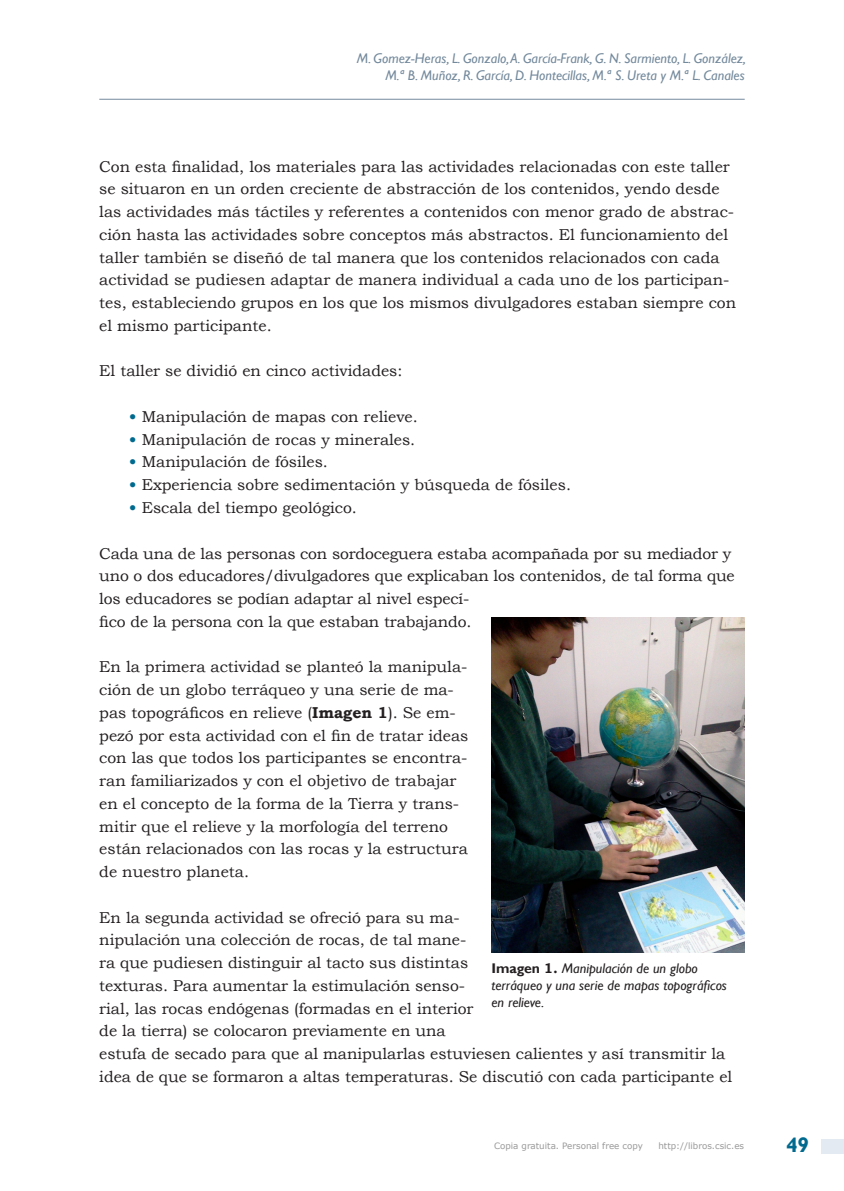
<style>
.page{position:relative;width:844px;height:1191px;background:#fff}
.page>*{position:absolute;margin:0;border:0;box-sizing:border-box;transform-origin:0 0}
.t1{font:700 21px "Gill Sans";color:#006a8e}
.BODY_GENERAL{font:15.75px/22.8px "Bookman Old Style";color:#231f20}
.nombre_autor_cabecer{font:italic 14px/17.5px "Gill Sans";color:#73899c;text-align:right}
.PARRAFO_PIE_DE_IMAGE{font:italic 14px/16.8px "Gill Sans";color:#231f20}
.t2{font:8.75px "Verdana";color:#999}
.s1{font-weight:700;color:#006a8e}
.s2{font-weight:700}
.s3{font-weight:700;font-style:normal}
.s4{font-family:"Bookman Old Style";font-weight:700;font-style:normal}
</style>
<div class="page">
<hr style="left:99px;top:99px;width:645px;height:1px;background:#73899c">
<div style="left:820px;top:1138px;width:23px;height:15px;background:#e4eaf2"></div>
<img style="left:491px;top:618px;width:253px;height:335px">
<p class="nombre_autor_cabecer" style="left:357px;top:50px;width:390px">M. Gomez-Heras, L. Gonzalo, A. García-Frank, G. N. Sarmiento, L. González,<br>M.ª B. Muñoz, R. García, D. Hontecillas, M.ª S. Ureta y M.ª L. Canales</p>
<p class="BODY_GENERAL" style="left:99px;top:155px;width:638px">Con esta finalidad, los materiales para las actividades relacionadas con este taller se situaron en un orden creciente de abstracción de los contenidos, yendo desde las actividades más táctiles y referentes a contenidos con menor grado de abstrac&shy;ción hasta las actividades sobre conceptos más abstractos. El funcionamiento del taller también se diseñó de tal manera que los contenidos relacionados con cada actividad se pudiesen adaptar de manera individual a cada uno de los participan&shy;tes, estableciendo grupos en los que los mismos divulgadores estaban siempre con el mismo participante.</p>
<p class="BODY_GENERAL" style="left:99px;top:360px;width:305px">El taller se dividió en cinco actividades:</p>
<p class="BODY_GENERAL" style="left:129px;top:405px;width:290px"><span class="s1">•</span> Manipulación de mapas con relieve.</p>
<p class="BODY_GENERAL" style="left:129px;top:428px;width:288px"><span class="s1">•</span> Manipulación de rocas y minerales.</p>
<p class="BODY_GENERAL" style="left:129px;top:451px;width:200px"><span class="s1">•</span> Manipulación de fósiles.</p>
<p class="BODY_GENERAL" style="left:129px;top:473px;width:443px"><span class="s1">•</span> Experiencia sobre sedimentación y búsqueda de fósiles.</p>
<p class="BODY_GENERAL" style="left:129px;top:496px;width:229px"><span class="s1">•</span> Escala del tiempo geológico.</p>
<p class="BODY_GENERAL" style="left:99px;top:542px;width:637px">Cada una de las personas con sordoceguera estaba acompañada por su mediador y uno o dos educadores/divulgadores que explicaban los contenidos, de tal forma que los educadores se podían adaptar al nivel especí-<br>fico de la persona con la que estaban trabajando.</p>
<p class="BODY_GENERAL" style="left:99px;top:655px;width:370px">En la primera actividad se planteó la manipula&shy;ción de un globo terráqueo y una serie de ma&shy;pas topográficos en relieve (<span class="s2">Imagen 1</span>). Se em&shy;pezó por esta actividad con el fin de tratar ideas con las que todos los participantes se encontra&shy;ran familiarizados y con el objetivo de trabajar en el concepto de la forma de la Tierra y trans&shy;mitir que el relieve y la morfología del terreno están relacionados con las rocas y la estructura de nuestro planeta.</p>
<p class="BODY_GENERAL" style="left:99px;top:906px;width:634px">En la segunda actividad se ofreció para su ma-<br>nipulación una colección de rocas, de tal mane-<br>ra que pudiesen distinguir al tacto sus distintas<br>texturas. Para aumentar la estimulación senso-<br>rial, las rocas endógenas (formadas en el interior<br>de la tierra) se colocaron previamente en una<br>estufa de secado para que al manipularlas estuviesen calientes y así transmitir la idea de que se formaron a altas temperaturas. Se discutió con cada participante el</p>
<p class="PARRAFO_PIE_DE_IMAGE" style="left:491px;top:960px;width:237px"><span class="s3">Imagen</span> <span class="s4">1.</span> Manipulación de un globo terráqueo y una serie de mapas topográficos en relieve.</p>
<p class="t2" style="left:494px;top:1139px;width:150px">Copia gratuita. Personal free copy</p>
<p class="t2" style="left:658px;top:1139px;width:87px">http://libros.csic.es</p>
<h1 class="t1" style="left:785px;top:1132px;width:25px">49</h1>
</div>
